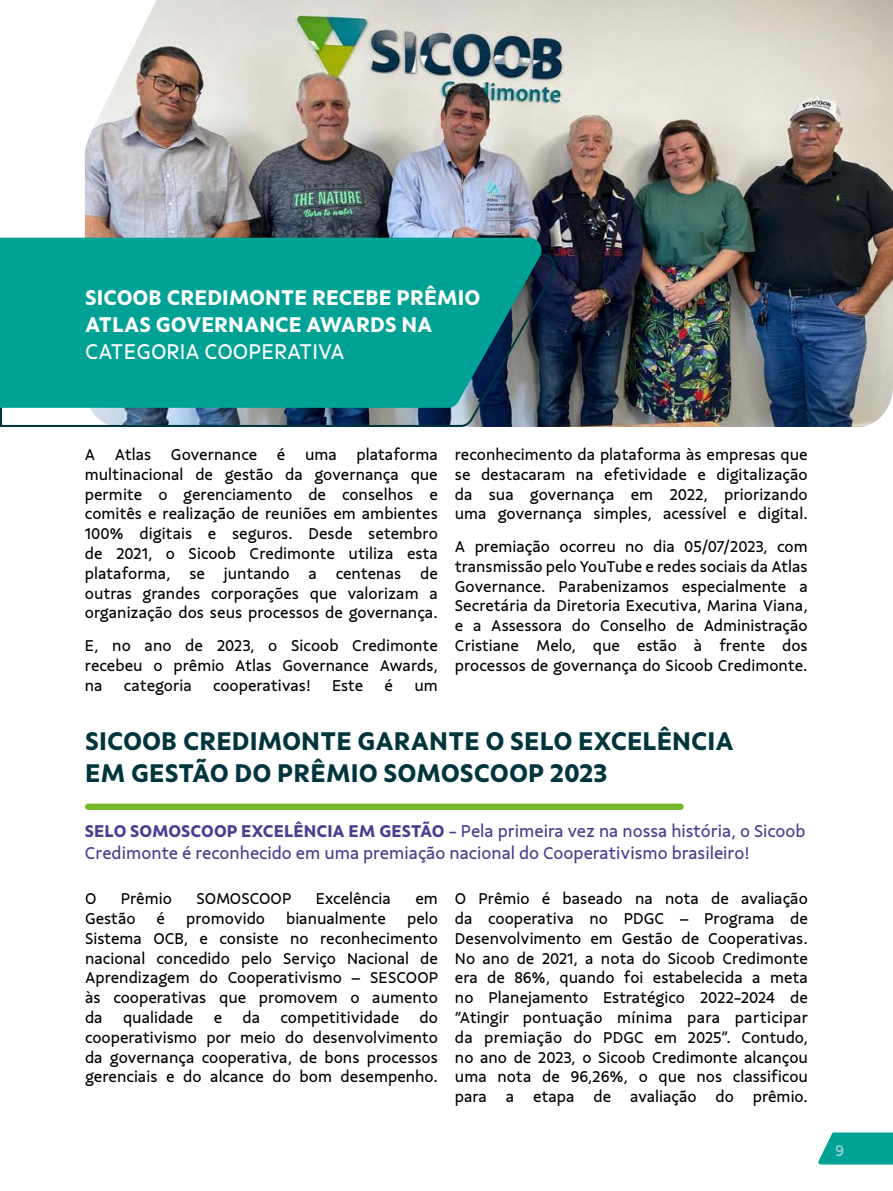
<style>
.page{position:relative;width:893px;height:1191px;background:#fff}
.page>*{position:absolute;margin:0;border:0;box-sizing:border-box;transform-origin:0 0}
.t1{font:700 27px/32.4px "Sicoob Sans RC";color:#00353d}
.t2{font:700 22.5px/27px "Sicoob Sans RC";color:#fff}
.t3{font:22.5px "Sicoob Sans RC";color:#fff}
.t4{font:18px/21.6px "Sicoob Sans RC";color:#4c3c90}
.t5{font:16.5px/19.8px "Sicoob Sans RC";color:#000;text-align:justify}
.t6{font:500 16.5px "Sicoob Sans RC";color:#98d1cb}
.s1{font-weight:700}
</style>
<div class="page">
<svg style="left:818px;top:1132px;width:75px;height:32px;background:#1baba0"></svg>
<img style="left:85px;top:0;width:808px;height:427px">
<img style="left:0;top:253px;width:560px;height:174px">
<svg style="left:0;top:238px;width:545px;height:170px;background:#049a90"></svg>
<div style="left:85px;top:803px;width:599px;height:7px;background:#76b82a;border-radius:3px"></div>
<h2 class="t2" style="left:85px;top:283px;width:397px">SICOOB CREDIMONTE RECEBE PRÊMIO<br>ATLAS GOVERNANCE AWARDS NA</h2>
<h2 class="t3" style="left:85px;top:338px;width:261px">CATEGORIA COOPERATIVA</h2>
<p class="t5" style="left:85px;top:444px;width:354px">A Atlas Governance é uma plataforma multinacional de gestão da governança que permite o gerenciamento de conselhos e comitês e realização de reuniões em ambientes 100% digitais e seguros. Desde setembro de 2021, o Sicoob Credimonte utiliza esta plataforma, se juntando a centenas de outras grandes corporações que valorizam a organização dos seus processos de governança.</p>
<p class="t5" style="left:85px;top:635px;width:354px">E, no ano de 2023, o Sicoob Credimonte recebeu o prêmio Atlas Governance Awards, na</p>
<p class="t5" style="left:124px;top:675px;width:69px">categoria</p>
<p class="t5" style="left:213px;top:675px;width:99px">cooperativas!</p>
<p class="t5" style="left:332px;top:675px;width:33px">Este</p>
<p class="t5" style="left:385px;top:675px;width:10px">é</p>
<p class="t5" style="left:414px;top:675px;width:25px">um</p>
<p class="t5" style="left:455px;top:444px;width:354px">reconhecimento da plataforma às empresas que se destacaram na efetividade e digitalização da sua governança em 2022, priorizando uma governança simples, acessível e digital.</p>
<p class="t5" style="left:455px;top:536px;width:354px">A premiação ocorreu no dia 05/07/2023, com transmissão pelo YouTube e redes sociais da Atlas Governance. Parabenizamos especialmente a Secretária da Diretoria Executiva, Marina Viana, e a Assessora do Conselho de Administração Cristiane Melo, que estão à frente dos processos de governança do Sicoob Credimonte.</p>
<h1 class="t1" style="left:85px;top:724px;width:650px">SICOOB CREDIMONTE GARANTE O SELO EXCELÊNCIA<br>EM GESTÃO DO PRÊMIO SOMOSCOOP 2023</h1>
<p class="t4" style="left:85px;top:820px;width:722px"><span class="s1">SELO SOMOSCOOP EXCELÊNCIA EM GESTÃO</span> - Pela primeira vez na nossa história, o Sicoob<br>Credimonte é reconhecido em uma premiação nacional do Cooperativismo brasileiro!</p>
<p class="t5" style="left:85px;top:888px;width:13px">O</p>
<p class="t5" style="left:121px;top:888px;width:53px">Prêmio</p>
<p class="t5" style="left:196px;top:888px;width:97px">SOMOSCOOP</p>
<p class="t5" style="left:316px;top:888px;width:77px">Excelência</p>
<p class="t5" style="left:415px;top:888px;width:24px">em</p>
<p class="t5" style="left:85px;top:908px;width:52px">Gestão</p>
<p class="t5" style="left:157px;top:908px;width:10px">é</p>
<p class="t5" style="left:186px;top:908px;width:80px">promovido</p>
<p class="t5" style="left:286px;top:908px;width:101px">bianualmente</p>
<p class="t5" style="left:85px;top:908px;width:355px;text-indent:322px">pelo Sistema OCB, e consiste no reconhecimento nacional concedido pelo Serviço Nacional de Aprendizagem do Cooperativismo – SESCOOP às cooperativas que promovem o aumento da qualidade e da competitividade do cooperativismo por meio do desenvolvimento da governança cooperativa, de bons processos gerenciais e do alcance do bom desempenho.</p>
<p class="t5" style="left:455px;top:888px;width:355px">O Prêmio é baseado na nota de avaliação da cooperativa no PDGC – Programa de Desenvolvimento em Gestão de Cooperativas.<br>No ano de 2021, a nota do Sicoob Credimonte era de 86%, quando foi estabelecida a meta no Planejamento Estratégico 2022-2024 de “Atingir pontuação mínima para participar da premiação do PDGC em 2025”. Contudo, no ano de 2023, o Sicoob Credimonte alcançou uma nota de 96,26%, o que nos classificou para a etapa de avaliação do prêmio.</p>
<p class="t6" style="left:835px;top:1140px;width:11px">9</p>
</div>
